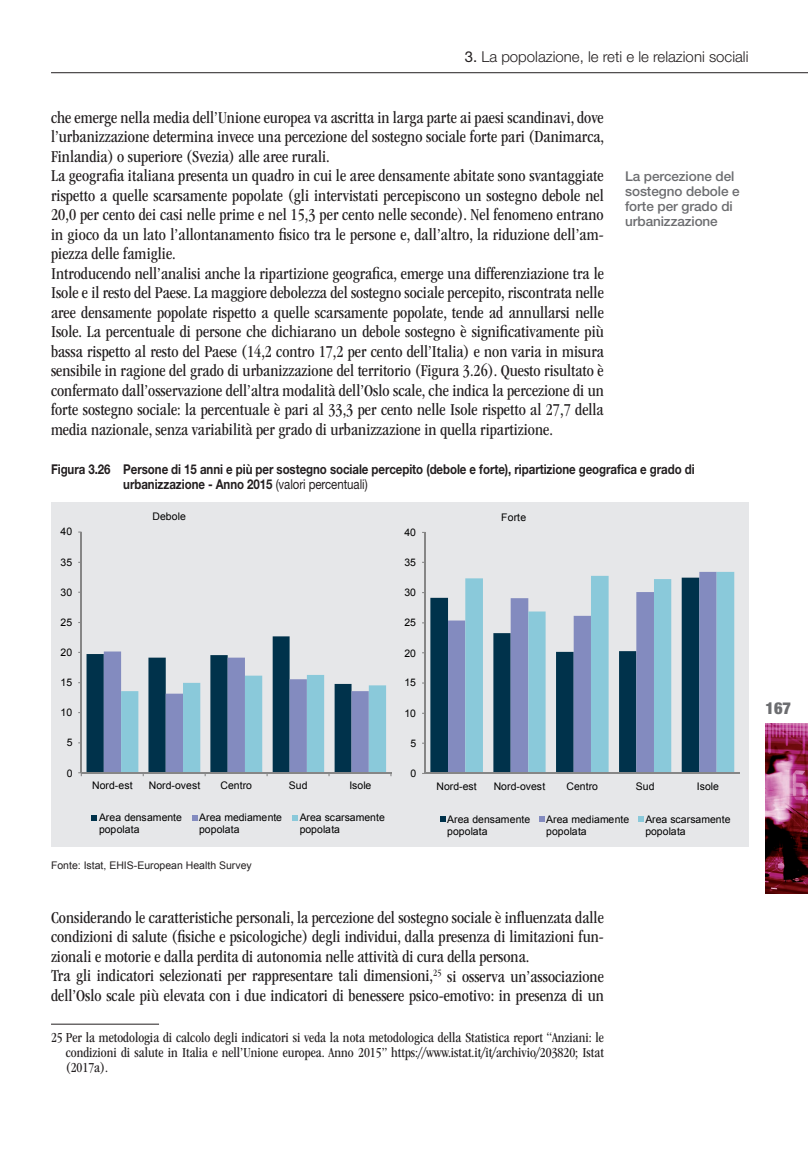
<style>
.page{position:relative;width:808px;height:1149px;background:#fff}
.page>*{position:absolute;margin:0;border:0;box-sizing:border-box;transform-origin:0 0}
.t1{font:condensed 17.25px/19.5px "ITC Garamond Std";color:#231f20}
.t2{font:900 condensed 16.5px "Helvetica Neue LT Std";color:#6c6d70}
.t3{font:300 15px "Helvetica Neue LT Std";color:#231f20}
.t4{font:condensed 14.25px/15px "ITC Garamond Std";color:#231f20;text-align:justify}
.t5{font:700 13.5px/15px "Helvetica Neue LT Std";letter-spacing:-.005em;color:#231f20;scale:.85 1}
.t6{font:500 13.5px/15px "Helvetica Neue LT Std";letter-spacing:-.005em;color:#6c6d70}
.t7{font:10.5px/12.3px "Arial";letter-spacing:-.005em;color:#000}
.t8{font:10.5px "Arial";color:#231f20}
.t9{font:10.5px "Arial";letter-spacing:.01em;color:#000}
.s1{font-weight:400}
</style>
<div class="page">
<hr style="left:51px;top:72px;width:757px;height:1px;background:#231f20">
<img style="left:765px;top:723px;width:43px;height:170px">
<hr style="left:51px;top:1023px;width:108px;height:1px;background:#231f20">
<div style="left:51px;top:502px;width:697px;height:344px;background:#e6e7e9"></div>
<hr style="left:81px;top:532px;width:1px;height:240px;background:#868686">
<svg style="left:78px;top:636px;width:313px;height:140px"></svg>
<svg style="left:92px;top:815px;width:5px;height:5px"></svg>
<svg style="left:192px;top:815px;width:5px;height:5px"></svg>
<svg style="left:292px;top:815px;width:5px;height:5px"></svg>
<div style="left:430px;top:597px;width:18px;height:175px;background:#00324b"></div>
<div style="left:448px;top:620px;width:17px;height:152px;background:#838bbf"></div>
<svg style="left:465px;top:571px;width:269px;height:201px"></svg>
<hr style="left:425px;top:532px;width:1px;height:241px;background:#868686">
<hr style="left:425px;top:772px;width:314px;height:1px;background:#868686">
<svg style="left:440px;top:816px;width:5px;height:5px"></svg>
<svg style="left:539px;top:816px;width:5px;height:5px"></svg>
<svg style="left:638px;top:816px;width:5px;height:5px"></svg>
<p class="t3" style="left:465px;top:47px;width:285px"><span class="s1">3.</span> La popolazione, le reti e le relazioni sociali</p>
<p class="t1" style="left:51px;top:108px;width:555px">che emerge nella media dell’Unione europea va ascritta in larga parte ai paesi scandinavi, dove l’urbanizzazione determina invece una percezione del sostegno sociale forte pari (Danimarca, Finlandia) o superiore (Svezia) alle aree rurali.<br>La geografia italiana presenta un quadro in cui le aree densamente abitate sono svantaggiate rispetto a quelle scarsamente popolate (gli intervistati percepiscono un sostegno debole nel 20,0 per cento dei casi nelle prime e nel 15,3 per cento nelle seconde). Nel fenomeno entrano in gioco da un lato l’allontanamento fisico tra le persone e, dall’altro, la riduzione dell’am&shy;piezza delle famiglie.<br>Introducendo nell’analisi anche la ripartizione geografica, emerge una differenziazione tra le Isole e il resto del Paese. La maggiore debolezza del sostegno sociale percepito, riscontrata nelle aree densamente popolate rispetto a quelle scarsamente popolate, tende ad annullarsi nelle Isole. La percentuale di persone che dichiarano un debole sostegno è significativamente più bassa rispetto al resto del Paese (14,2 contro 17,2 per cento dell’Italia) e non varia in misura sensibile in ragione del grado di urbanizzazione del territorio (Figura 3.26). Questo risultato è confermato dall’osservazione dell’altra modalità dell’Oslo scale, che indica la percezione di un forte sostegno sociale: la percentuale è pari al 33,3 per cento nelle Isole rispetto al 27,7 della media nazionale, senza variabilità per grado di urbanizzazione in quella ripartizione.</p>
<p class="t6" style="left:625px;top:168px;width:116px">La percezione del sostegno debole e forte per grado di urbanizzazione</p>
<p class="t5" style="left:123px;top:460px;width:674px;text-indent:-72px">Figura 3.26 Persone di 15 anni e più per sostegno sociale percepito (debole e forte), ripartizione geografica e grado di urbanizzazione - Anno 2015 <span class="s1">(valori percentuali)</span></p>
<p class="t9" style="left:152px;top:509px;width:35px">Debole</p>
<p class="t9" style="left:501px;top:510px;width:26px">Forte</p>
<p class="t7" style="left:61px;top:525px;width:13px">40</p>
<p class="t7" style="left:404px;top:526px;width:13px">40</p>
<p class="t7" style="left:61px;top:556px;width:13px">35</p>
<p class="t7" style="left:404px;top:556px;width:13px">35</p>
<p class="t7" style="left:61px;top:586px;width:13px">30</p>
<p class="t7" style="left:404px;top:586px;width:13px">30</p>
<p class="t7" style="left:61px;top:616px;width:13px">25</p>
<p class="t7" style="left:404px;top:616px;width:13px">25</p>
<p class="t7" style="left:61px;top:646px;width:13px">20</p>
<p class="t7" style="left:404px;top:646px;width:13px">20</p>
<p class="t7" style="left:61px;top:676px;width:13px">15</p>
<p class="t7" style="left:404px;top:676px;width:13px">15</p>
<p class="t7" style="left:61px;top:706px;width:13px">10</p>
<p class="t7" style="left:404px;top:706px;width:13px">10</p>
<p class="t7" style="left:67px;top:736px;width:7px">5</p>
<p class="t7" style="left:411px;top:737px;width:7px">5</p>
<p class="t7" style="left:67px;top:766px;width:7px">0</p>
<p class="t7" style="left:411px;top:767px;width:7px">0</p>
<p class="t7" style="left:92px;top:778px;width:42px">Nord-est</p>
<p class="t7" style="left:149px;top:778px;width:53px">Nord-ovest</p>
<p class="t7" style="left:220px;top:778px;width:33px">Centro</p>
<p class="t7" style="left:289px;top:778px;width:20px">Sud</p>
<p class="t7" style="left:349px;top:778px;width:24px">Isole</p>
<p class="t7" style="left:436px;top:779px;width:42px">Nord-est</p>
<p class="t7" style="left:494px;top:779px;width:53px">Nord-ovest</p>
<p class="t7" style="left:566px;top:779px;width:33px">Centro</p>
<p class="t7" style="left:636px;top:779px;width:20px">Sud</p>
<p class="t7" style="left:697px;top:779px;width:24px">Isole</p>
<p class="t7" style="left:99px;top:811px;width:84px">Area densamente popolata</p>
<p class="t7" style="left:199px;top:811px;width:84px">Area mediamente popolata</p>
<p class="t7" style="left:300px;top:811px;width:87px">Area scarsamente popolata</p>
<p class="t7" style="left:447px;top:812px;width:84px">Area densamente popolata</p>
<p class="t7" style="left:546px;top:812px;width:84px">Area mediamente popolata</p>
<p class="t7" style="left:645px;top:812px;width:87px">Area scarsamente popolata</p>
<p class="t8" style="left:51px;top:858px;width:202px">Fonte: Istat, EHIS-European Health Survey</p>
<p class="t1" style="left:51px;top:907px;width:554px">Considerando le caratteristiche personali, la percezione del sostegno sociale è influenzata dalle condizioni di salute (fisiche e psicologiche) degli individui, dalla presenza di limitazioni fun&shy;zionali e motorie e dalla perdita di autonomia nelle attività di cura della persona.<br>Tra gli indicatori selezionati per rappresentare tali dimensioni,<sup>25</sup> si osserva un’associazione dell’Oslo scale più elevata con i due indicatori di benessere psico-emotivo: in presenza di un</p>
<p class="t4" style="left:66px;top:1030px;width:540px;text-indent:-15px">25 Per la metodologia di calcolo degli indicatori si veda la nota metodologica della Statistica report “Anziani: le condizioni di salute in Italia e nell’Unione europea. Anno 2015” https://www.istat.it/it/archivio/203820; Istat (2017a).</p>
<p class="t2" style="left:765px;top:697px;width:27px">167</p>
</div>
